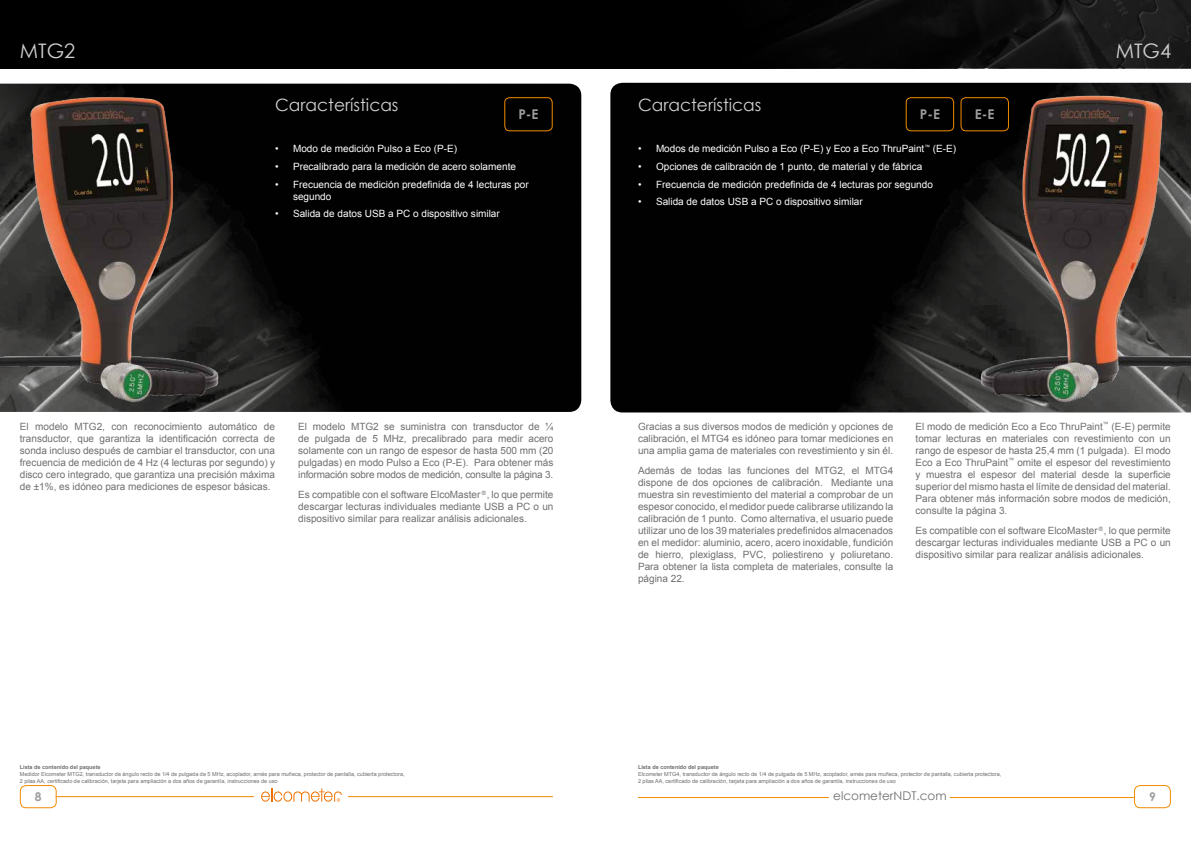
<style>
.page{position:relative;width:1191px;height:842px;background:#fff}
.page>*{position:absolute;margin:0;border:0;box-sizing:border-box;transform-origin:0 0}
.t1{font:20px "Century Gothic";color:#d0d0d0}
.t2{font:17px "Century Gothic";color:#d0d0d0}
.t3{font:700 13.4px "Century Gothic";color:#9d9d9c}
.t4{font:12px "Century Gothic";color:#706f6f}
.t5{font:700 12px "Century Gothic";color:#9d9d9c}
.t6{font:10px/12px "Arial";color:#706f6f;text-align:justify}
.t7{font:10px/12px "Arial";color:#fff}
.t8{font:5.5px/6.6px "Arial";color:#706f6f}
.t9{font:700 5.5px "Arial";color:#706f6f}
</style>
<div class="page">
<svg style="left:0;top:0;width:1191px;height:68px;background:#050505"></svg>
<div style="left:1134px;top:785px;width:36px;height:23px;border:1px solid #f28c00;border-radius:6px"></div>
<div style="left:20px;top:785px;width:37px;height:23px;border:1px solid #f28c00;border-radius:6px"></div>
<hr style="left:56px;top:796px;width:497px;height:1px;background:#f28c00">
<hr style="left:638px;top:797px;width:496px;height:1px;background:#f28c00">
<div style="left:255px;top:784px;width:93px;height:23px;background:#fff"></div>
<svg style="left:261px;top:788px;width:81px;height:14px"></svg>
<div style="left:829px;top:784px;width:121px;height:33px;background:#fff"></div>
<img style="left:610px;top:83px;width:581px;height:329px">
<img style="left:0;top:84px;width:581px;height:328px">
<img style="left:0;top:88px;width:227px;height:322px">
<img style="left:933px;top:88px;width:258px;height:322px">
<div style="left:960px;top:98px;width:48px;height:33px;border:1px solid #f28c00;border-radius:5px"></div>
<div style="left:906px;top:98px;width:47px;height:33px;border:1px solid #f28c00;border-radius:5px"></div>
<div style="left:504px;top:98px;width:48px;height:33px;border:1px solid #f28c00;border-radius:5px"></div>
<h1 class="t1" style="left:20px;top:36px;width:57px">MTG2</h1>
<h2 class="t2" style="left:275px;top:93px;width:125px">Características</h2>
<h2 class="t2" style="left:638px;top:93px;width:125px">Características</h2>
<h3 class="t3" style="left:518px;top:104px;width:22px">P-E</h3>
<h3 class="t3" style="left:919px;top:104px;width:22px">P-E</h3>
<h3 class="t3" style="left:975px;top:104px;width:21px">E-E</h3>
<p class="t7" style="left:275px;top:143px;width:183px">• Modo de medición Pulso a Eco (P-E)</p>
<p class="t7" style="left:275px;top:161px;width:242px">• Precalibrado para la medición de acero solamente</p>
<p class="t7" style="left:293px;top:178px;width:237px;text-indent:-18px">• Frecuencia de medición predefinida de 4 lecturas por segundo</p>
<p class="t7" style="left:275px;top:208px;width:226px">• Salida de datos USB a PC o dispositivo similar</p>
<p class="t7" style="left:638px;top:143px;width:319px">• Modos de medición Pulso a Eco (P-E) y Eco a Eco ThruPaint<sup>™</sup> (E-E)</p>
<p class="t7" style="left:638px;top:161px;width:286px">• Opciones de calibración de 1 punto, de material y de fábrica</p>
<p class="t7" style="left:638px;top:178px;width:296px">• Frecuencia de medición predefinida de 4 lecturas por segundo</p>
<p class="t7" style="left:638px;top:196px;width:226px">• Salida de datos USB a PC o dispositivo similar</p>
<h1 class="t1" style="left:1115px;top:36px;width:57px">MTG4</h1>
<p class="t6" style="left:20px;top:420px;width:257px">El modelo MTG2, con reconocimiento automático de transductor, que garantiza la identificación correcta de sonda incluso después de cambiar el transductor, con una frecuencia de medición de 4 Hz (4 lecturas por segundo) y disco cero integrado, que garantiza una precisión máxima de ±1%, es idóneo para mediciones de espesor básicas.</p>
<p class="t6" style="left:298px;top:420px;width:257px">El modelo MTG2 se suministra con transductor de ¼ de pulgada de 5 MHz, precalibrado para medir acero solamente con un rango de espesor de hasta 500 mm (20 pulgadas) en modo Pulso a Eco (P-E). Para obtener más información sobre modos de medición, consulte la página 3.</p>
<p class="t6" style="left:298px;top:489px;width:257px">Es compatible con el software ElcoMaster <sup>®</sup>, lo que permite descargar lecturas individuales mediante USB a PC o un dispositivo similar para realizar análisis adicionales.</p>
<p class="t6" style="left:638px;top:420px;width:257px">Gracias a sus diversos modos de medición y opciones de calibración, el MTG4 es idóneo para tomar mediciones en una amplia gama de materiales con revestimiento y sin él.</p>
<p class="t6" style="left:638px;top:465px;width:257px">Además de todas las funciones del MTG2, el MTG4 dispone de dos opciones de calibración. Mediante una muestra sin revestimiento del material a comprobar de un espesor conocido, el medidor puede calibrarse utilizando la calibración de 1 punto. Como alternativa, el usuario puede utilizar uno de los 39 materiales predefinidos almacenados en el medidor: aluminio, acero, acero inoxidable, fundición de hierro, plexiglass, PVC, poliestireno y poliuretano.<br>Para obtener la lista completa de materiales, consulte la página 22.</p>
<p class="t6" style="left:915px;top:420px;width:257px">El modo de medición Eco a Eco ThruPaint<sup>™</sup> (E-E) permite tomar lecturas en materiales con revestimiento con un rango de espesor de hasta 25,4 mm (1 pulgada). El modo Eco a Eco ThruPaint<sup>™</sup> omite el espesor del revestimiento y muestra el espesor del material desde la superficie superior del mismo hasta el límite de densidad del material.<br>Para obtener más información sobre modos de medición, consulte la página 3.</p>
<p class="t6" style="left:915px;top:525px;width:257px">Es compatible con el software ElcoMaster <sup>®</sup>, lo que permite descargar lecturas individuales mediante USB a PC o un dispositivo similar para realizar análisis adicionales.</p>
<p class="t9" style="left:20px;top:764px;width:82px">Lista de contenido del paquete</p>
<p class="t8" style="left:20px;top:771px;width:386px">Medidor Elcometer MTG2, transductor de ángulo recto de 1/4 de pulgada de 5 MHz, acoplador, arnés para muñeca, protector de pantalla, cubierta protectora,<br>2 pilas AA, certificado de calibración, tarjeta para ampliación a dos años de garantía, instrucciones de uso</p>
<p class="t9" style="left:638px;top:764px;width:82px">Lista de contenido del paquete</p>
<p class="t8" style="left:638px;top:771px;width:365px">Elcometer MTG4, transductor de ángulo recto de 1/4 de pulgada de 5 MHz, acoplador, arnés para muñeca, protector de pantalla, cubierta protectora,<br>2 pilas AA, certificado de calibración, tarjeta para ampliación a dos años de garantía, instrucciones de uso</p>
<p class="t5" style="left:35px;top:788px;width:8px">8</p>
<p class="t4" style="left:833px;top:788px;width:115px">elcometerNDT.com</p>
<p class="t5" style="left:1149px;top:787px;width:8px">9</p>
</div>
